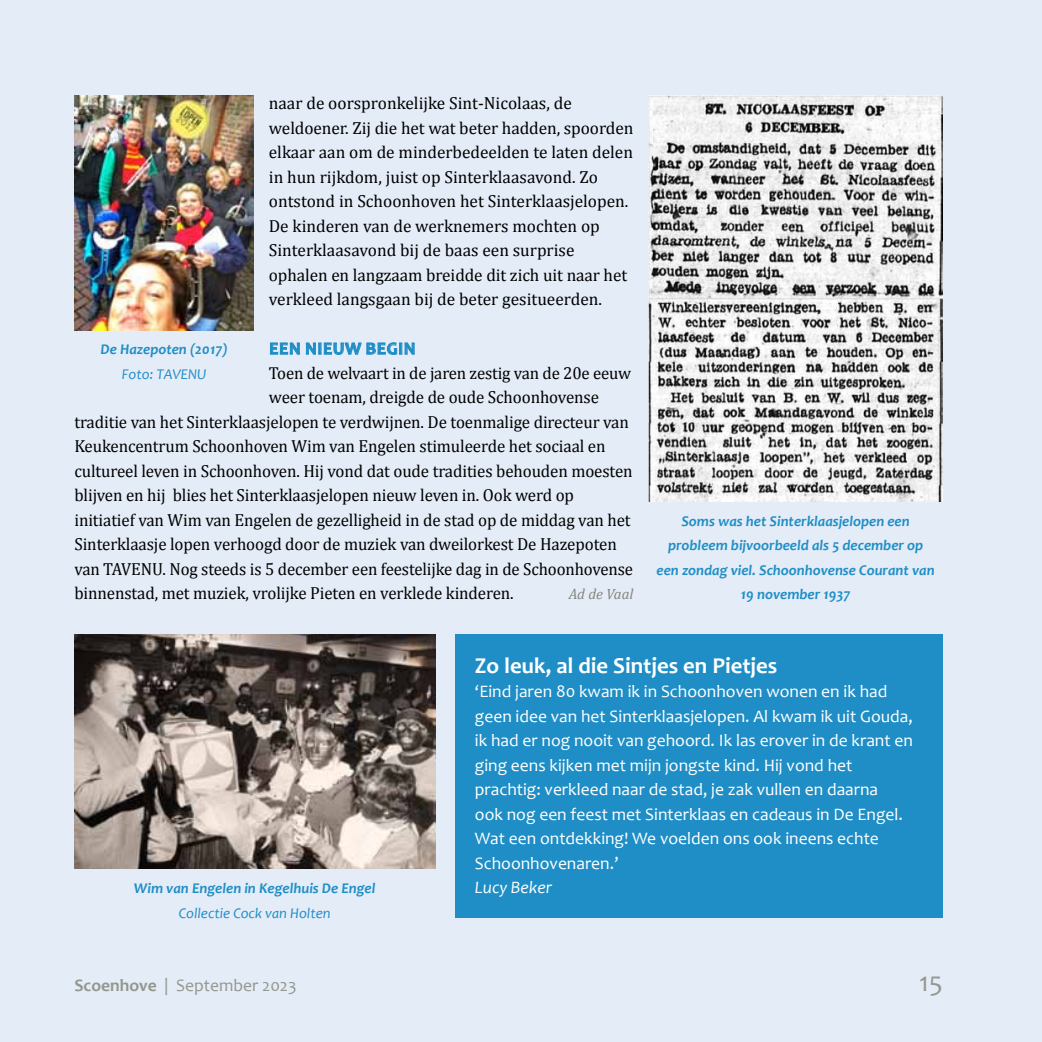
<style>
.page{position:relative;width:1042px;height:1042px;background:#e4ecf7}
.page>*{position:absolute;margin:0;border:0;box-sizing:border-box;transform-origin:0 0}
.t1{font:28px "Candara";color:#94978e}
.t2{font:700 22.75px "Candara";color:#fff}
.t3{font:17.5px/24.5px "Cambria";letter-spacing:-.005em;color:#000}
.t4{font:17.5px/24.5px "Candara";color:#fff}
.t5{font:17.5px "Candara";color:#94978e}
.t6{font:700 17.5px "Candara";letter-spacing:.04em;color:#1f8ec6}
.t7{font:italic 17.5px "Candara";color:#fff}
.t8{font:17.32px "Cambria";letter-spacing:-.01em;color:#000}
.t9{font:italic 700 14.88px/24.5px "Candara";color:#1f8ec6;text-align:center}
.t10{font:italic 14.88px "Candara";color:#1f8ec6}
.t11{font:italic 14.88px "Cambria";color:#85877d}
.s1{font-weight:700}
</style>
<div class="page">
<svg style="left:270px;top:342px;width:30px;height:13px"></svg>
<svg style="left:306px;top:342px;width:109px;height:13px"></svg>
<div style="left:455px;top:634px;width:488px;height:284px;background:#1f8ec6"></div>
<img style="left:648px;top:95px;width:295px;height:406px">
<img style="left:74px;top:634px;width:361px;height:235px">
<img style="left:74px;top:95px;width:180px;height:235px">
<p class="t3" style="left:269px;top:91px;width:366px">naar de oorspronkelijke Sint-Nicolaas, de weldoener. Zij die het wat beter hadden, spoorden elkaar aan om de minderbedeelden te laten delen in hun rijkdom, juist op Sinterklaasavond. Zo ontstond in Schoonhoven het Sinterklaasjelopen.<br>De kinderen van de werknemers mochten op Sinterklaasavond bij de baas een surprise ophalen en langzaam breidde dit zich uit naar het verkleed langsgaan bij de beter gesitueerden.</p>
<p class="t6" style="left:269px;top:338px;width:138px">Een ni euw begin</p>
<p class="t8" style="left:269px;top:363px;width:364px">Toen de welvaart in de jaren zestig van de 20e eeuw</p>
<p class="t3" style="left:74px;top:385px;width:560px;text-indent:194px">weer toenam, dreigde de oude Schoonhovense traditie van het Sinterklaasjelopen te verdwijnen. De toenmalige directeur van Keukencentrum Schoonhoven Wim van Engelen stimuleerde het sociaal en cultureel leven in Schoonhoven. Hij vond dat oude tradities behouden moesten blijven en hij blies het Sinterklaasjelopen nieuw leven in. Ook werd op initiatief van Wim van Engelen de gezelligheid in de stad op de middag van het Sinterklaasje lopen verhoogd door de muziek van dweilorkest De Hazepoten van TAVENU. Nog steeds is 5 december een feestelijke dag in de Schoonhovense binnenstad, met muziek, vrolijke Pieten en verklede kinderen.</p>
<p class="t9" style="left:101px;top:337px;width:129px">De Hazepoten (2017)</p>
<p class="t10" style="left:122px;top:365px;width:86px">Foto: TAVENU</p>
<p class="t11" style="left:569px;top:585px;width:66px">Ad de Vaal</p>
<p class="t9" style="left:656px;top:509px;width:279px">Soms was het Sinterklaasjelopen een probleem bijvoorbeeld als 5 december op een zondag viel. Schoonhovense Courant van 19 november 1937</p>
<p class="t9" style="left:134px;top:876px;width:243px">Wim van Engelen in Kegelhuis De Engel</p>
<p class="t10" style="left:179px;top:904px;width:153px">Collectie Cock van Holten</p>
<h2 class="t2" style="left:475px;top:652px;width:304px">Zo leuk, al die Sintjes en Pietjes</h2>
<p class="t4" style="left:475px;top:679px;width:439px">‘Eind jaren 80 kwam ik in Schoonhoven wonen en ik had geen idee van het Sinterklaasjelopen. Al kwam ik uit Gouda, ik had er nog nooit van gehoord. I k las erover in de krant en ging eens kijken met mijn jongste kind. Hij vond het prachtig: verkleed naar de stad, je zak vullen en daarna<br>ook nog een feest met Sinterklaas en cadeaus in De Engel.<br>Wat een ontdekking! We voelden ons ook ineens echte Schoonhovenaren.’</p>
<p class="t7" style="left:475px;top:877px;width:79px">Lucy Beker</p>
<p class="t5" style="left:74px;top:975px;width:224px"><span class="s1">Scoenhove</span> | September 2023</p>
<h1 class="t1" style="left:919px;top:965px;width:25px">15</h1>
</div>
